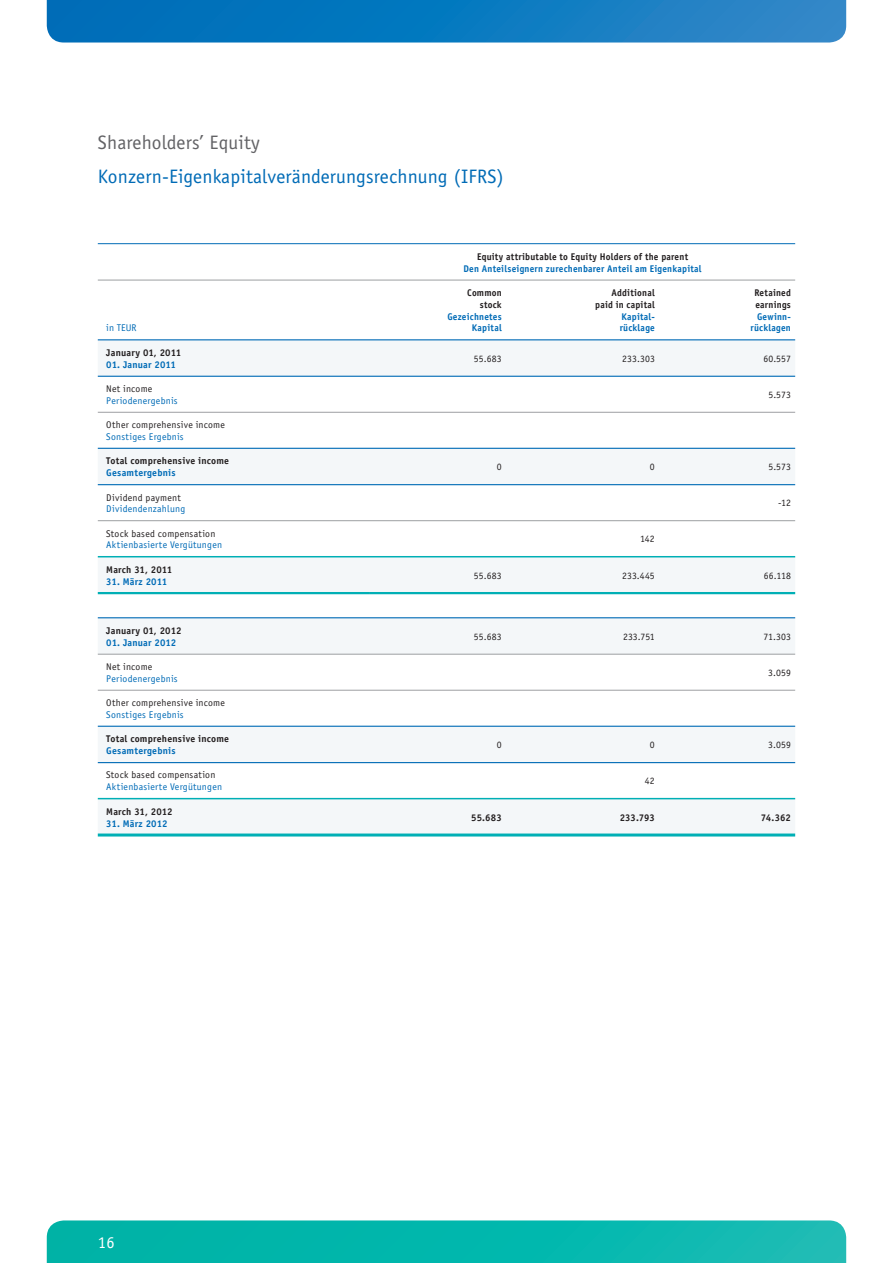
<style>
.page{position:relative;width:893px;height:1263px;background:#fff}
.page>*{position:absolute;margin:0;border:0;box-sizing:border-box;transform-origin:0 0}
.t1{font:19.5px "Officina Sans";letter-spacing:.01em;color:#006bb6}
.t2{font:19.5px "Officina Sans";letter-spacing:.01em;color:#636366}
.t3{font:16.5px "Officina Sans";color:#fff}
.t4{font:9.75px "Officina Sans";letter-spacing:.02em;color:#231f20}
.t5{font:9.75px "Officina Sans";letter-spacing:.02em;color:#006bb6}
.t6{font:700 9.75px "Officina Sans";letter-spacing:.02em;color:#231f20}
.t7{font:700 9.75px/11.7px "Officina Sans";letter-spacing:.025em;color:#006bb6;text-align:right;scale:.95 1}
.t8{font:700 9.75px/11.7px "Officina Sans";letter-spacing:.02em;color:#231f20;text-align:right;scale:.95 1}
.t9{font:700 9.75px "Officina Sans";letter-spacing:.025em;color:#006bb6}
</style>
<div class="page">
<svg style="left:47px;top:0;width:799px;height:43px;background:#127bc0"></svg>
<svg style="left:47px;top:1220px;width:799px;height:43px;background:#09b8ad"></svg>
<svg style="left:98px;top:340px;width:698px;height:495px"></svg>
<hr style="left:98px;top:617px;width:561px;height:1px;background:#006bb6">
<hr style="left:659px;top:617px;width:136px;height:1px;background:#006bb6">
<hr style="left:370px;top:592px;width:289px;height:2px;background:#00afb5">
<hr style="left:659px;top:592px;width:136px;height:2px;background:#00afb5">
<hr style="left:98px;top:484px;width:561px;height:1px;background:#006bb6">
<hr style="left:659px;top:484px;width:136px;height:1px;background:#006bb6">
<hr style="left:98px;top:520px;width:561px;height:1px;background:#9d9fa2">
<hr style="left:659px;top:520px;width:136px;height:1px;background:#9d9fa2">
<hr style="left:370px;top:556px;width:425px;height:1px;background:#00afb5">
<hr style="left:98px;top:556px;width:272px;height:1px;background:#00afb5">
<hr style="left:98px;top:592px;width:272px;height:2px;background:#00afb5">
<hr style="left:98px;top:376px;width:697px;height:1px;background:#006bb6">
<hr style="left:98px;top:448px;width:697px;height:1px;background:#006bb6">
<hr style="left:98px;top:339px;width:561px;height:1px;background:#006bb6">
<hr style="left:659px;top:339px;width:136px;height:1px;background:#006bb6">
<hr style="left:98px;top:654px;width:697px;height:1px;background:#9d9fa2">
<hr style="left:98px;top:690px;width:697px;height:1px;background:#9d9fa2">
<hr style="left:98px;top:412px;width:561px;height:1px;background:#9d9fa2">
<hr style="left:659px;top:412px;width:136px;height:1px;background:#9d9fa2">
<hr style="left:98px;top:798px;width:561px;height:1px;background:#00afb5">
<hr style="left:659px;top:798px;width:136px;height:1px;background:#00afb5">
<hr style="left:98px;top:833px;width:561px;height:3px;background:#00afb5">
<hr style="left:659px;top:833px;width:136px;height:3px;background:#00afb5">
<hr style="left:98px;top:280px;width:561px;height:1px;background:#9d9fa2">
<hr style="left:659px;top:280px;width:136px;height:1px;background:#9d9fa2">
<hr style="left:98px;top:726px;width:697px;height:1px;background:#006bb6">
<hr style="left:98px;top:762px;width:561px;height:1px;background:#006bb6">
<hr style="left:659px;top:762px;width:136px;height:1px;background:#006bb6">
<hr style="left:98px;top:243px;width:561px;height:1px;background:#006bb6">
<hr style="left:659px;top:243px;width:136px;height:1px;background:#006bb6">
<h1 class="t2" style="left:98px;top:135px;width:163px">Shareholders’ Equity</h1>
<h1 class="t1" style="left:98px;top:169px;width:408px">Konzern-Eigenkapitalveränderungsrechnung (IFRS)</h1>
<p class="t5" style="left:106px;top:324px;width:32px">in TEUR</p>
<p class="t6" style="left:106px;top:349px;width:76px">January 01, 2011</p>
<p class="t9" style="left:106px;top:361px;width:71px">01. Januar 2011</p>
<p class="t4" style="left:106px;top:385px;width:48px">Net income</p>
<p class="t5" style="left:106px;top:397px;width:73px">Periodenergebnis</p>
<p class="t4" style="left:106px;top:421px;width:120px">Other comprehensive income</p>
<p class="t5" style="left:106px;top:433px;width:79px">Sonstiges Ergebnis</p>
<p class="t6" style="left:106px;top:457px;width:124px">Total comprehensive income</p>
<p class="t9" style="left:106px;top:469px;width:71px">Gesamtergebnis</p>
<p class="t4" style="left:106px;top:493px;width:76px">Dividend payment</p>
<p class="t5" style="left:106px;top:505px;width:80px">Dividendenzahlung</p>
<p class="t4" style="left:106px;top:529px;width:111px">Stock based compensation</p>
<p class="t5" style="left:106px;top:541px;width:117px">Aktienbasierte Vergütungen</p>
<p class="t6" style="left:106px;top:566px;width:68px">March 31, 2011</p>
<p class="t9" style="left:106px;top:577px;width:62px">31. März 2011</p>
<p class="t6" style="left:106px;top:627px;width:77px">January 01, 2012</p>
<p class="t9" style="left:106px;top:639px;width:71px">01. Januar 2012</p>
<p class="t4" style="left:106px;top:663px;width:48px">Net income</p>
<p class="t5" style="left:106px;top:675px;width:73px">Periodenergebnis</p>
<p class="t4" style="left:106px;top:699px;width:120px">Other comprehensive income</p>
<p class="t5" style="left:106px;top:711px;width:79px">Sonstiges Ergebnis</p>
<p class="t6" style="left:106px;top:735px;width:124px">Total comprehensive income</p>
<p class="t9" style="left:106px;top:747px;width:71px">Gesamtergebnis</p>
<p class="t4" style="left:106px;top:771px;width:111px">Stock based compensation</p>
<p class="t5" style="left:106px;top:783px;width:117px">Aktienbasierte Vergütungen</p>
<p class="t6" style="left:106px;top:808px;width:68px">March 31, 2012</p>
<p class="t9" style="left:106px;top:819px;width:63px">31. März 2012</p>
<h2 class="t3" style="left:98px;top:1236px;width:18px">16</h2>
<p class="t8" style="left:477px;top:251px;width:224px">Equity attributable to Equity Holders of the parent</p>
<p class="t7" style="left:463px;top:263px;width:252px">Den Anteilseignern zurechenbarer Anteil am Eigenkapital</p>
<p class="t8" style="left:467px;top:288px;width:38px">Common stock</p>
<p class="t7" style="left:447px;top:311px;width:59px">Gezeichnetes<br>Kapital</p>
<p class="t8" style="left:595px;top:288px;width:64px">Additional paid in capital</p>
<p class="t7" style="left:620px;top:311px;width:39px;text-align:left">Kapital&shy;rücklage</p>
<p class="t8" style="left:754px;top:288px;width:40px;text-align:left">Retained earnings</p>
<p class="t7" style="left:750px;top:311px;width:44px">Gewinn&shy;rücklagen</p>
<p class="t4" style="left:474px;top:355px;width:29px">55.683</p>
<p class="t4" style="left:622px;top:355px;width:34px">233.303</p>
<p class="t4" style="left:763px;top:355px;width:29px">60.557</p>
<p class="t4" style="left:768px;top:391px;width:24px">5.573</p>
<p class="t4" style="left:497px;top:463px;width:6px">0</p>
<p class="t4" style="left:650px;top:463px;width:6px">0</p>
<p class="t4" style="left:768px;top:463px;width:24px">5.573</p>
<p class="t4" style="left:640px;top:535px;width:16px">142</p>
<p class="t4" style="left:778px;top:499px;width:14px">-12</p>
<p class="t4" style="left:474px;top:571px;width:29px">55.683</p>
<p class="t4" style="left:622px;top:571px;width:34px">233.445</p>
<p class="t4" style="left:764px;top:571px;width:29px">66.118</p>
<p class="t4" style="left:474px;top:633px;width:29px">55.683</p>
<p class="t4" style="left:623px;top:633px;width:33px">233.751</p>
<p class="t4" style="left:763px;top:633px;width:29px">71.303</p>
<p class="t4" style="left:768px;top:669px;width:24px">3.059</p>
<p class="t4" style="left:497px;top:741px;width:6px">0</p>
<p class="t4" style="left:650px;top:741px;width:6px">0</p>
<p class="t4" style="left:768px;top:741px;width:24px">3.059</p>
<p class="t4" style="left:645px;top:777px;width:11px">42</p>
<p class="t6" style="left:471px;top:814px;width:32px">55.683</p>
<p class="t6" style="left:620px;top:814px;width:37px">233.793</p>
<p class="t6" style="left:761px;top:814px;width:31px">74.362</p>
</div>
